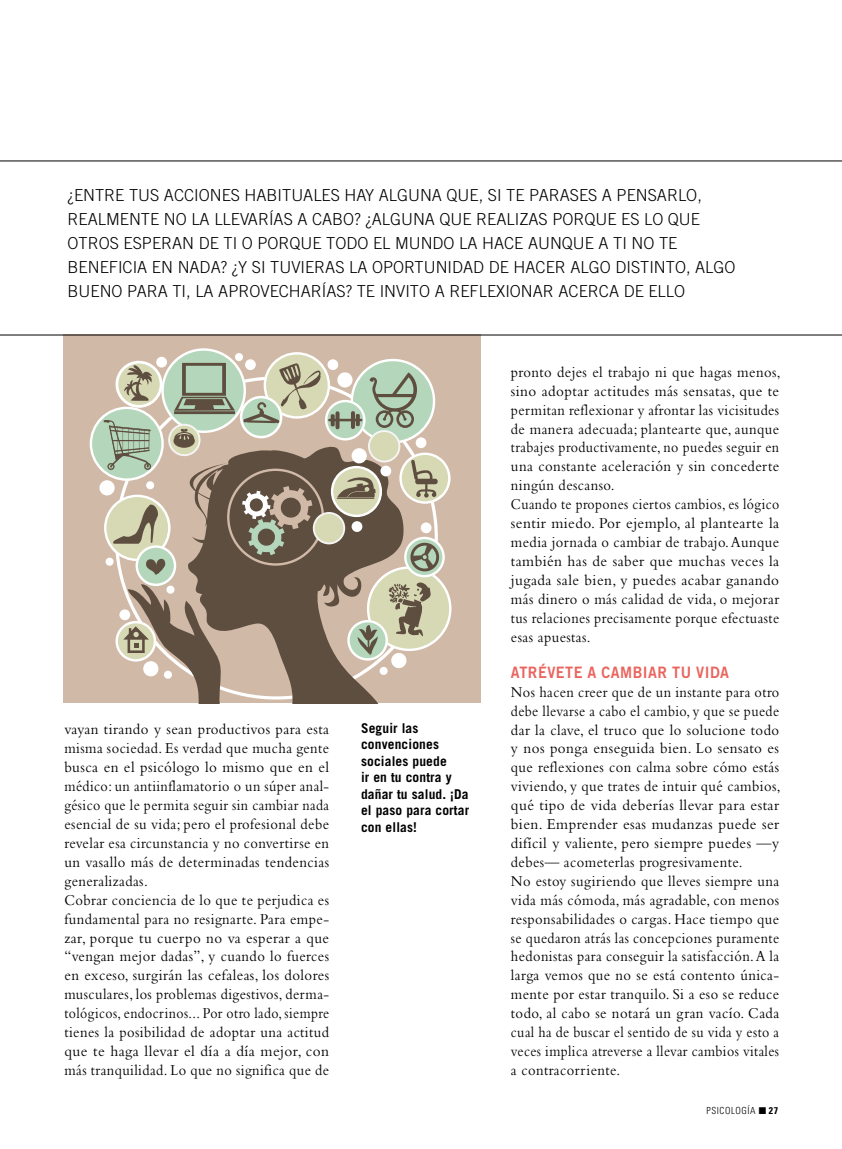
<style>
.page{position:relative;width:842px;height:1149px;background:#fff}
.page>*{position:absolute;margin:0;border:0;box-sizing:border-box;transform-origin:0 0}
.t1{font:300 16.5px/24px "Trade Gothic";color:#000}
.t2{font:15.75px/18.9px "Bembo";letter-spacing:.03em;color:#000;scale:.91 1}
.t3{font:15.75px/18.9px "Bembo";letter-spacing:.03em;color:#000;scale:.94 1}
.t4{font:15.75px/18.9px "Bembo";letter-spacing:.03em;color:#000;scale:.93 1}
.t5{font:15.75px "Trade Gothic Bold Two";letter-spacing:.03em;color:#ea645e;scale:.92 1}
.t6{font:700 13.5px/16.5px "Trade Gothic";letter-spacing:.01em;color:#000}
.t7{font:300 condensed 9.75px "Univers";letter-spacing:.06em;color:#000}
.s1{font-weight:700}
</style>
<div class="page">
<div style="left:63px;top:334px;width:417px;height:369px;background:#d1b9a7"></div>
<svg style="left:90px;top:348px;width:361px;height:355px"></svg>
<hr style="left:0;top:160px;width:842px;height:1px;background:#000">
<hr style="left:0;top:334px;width:842px;height:1px;background:#000">
<p class="t1" style="left:68px;top:183px;width:669px">¿ENTRE TUS ACCIONES HAB ITUALES HAY ALGUNA QUE, SI TE PARASES A PENSARLO, REALMENTE NO LA LLEVARÍAS A CABO? ¿ALGUNA QUE REALIZAS PORQUE ES LO QUE OTROS ESPERAN DE TI O PORQUE TODO EL MUNDO LA HACE AUNQUE A TI NO TE BENEFICIA EN NADA? ¿Y SI TUVIERAS LA OPORTUNIDAD DE HACER ALGO DISTINTO, ALGO B UENO PARA TI, LA APROVECHARÍAS? TE INVITO A REFLEXIONAR ACERCA DE ELLO</p>
<p class="t3" style="left:64px;top:719px;width:283px">vayan tirando y sean productivos para esta misma sociedad. Es verdad que mucha gente busca en el psicólogo lo mismo que en el médico: un antiinflamatorio o un súper anal&shy;gésico que le permita seguir sin cambiar nada esencial de su vida; pero el profesional debe revelar esa circunstancia y no convertirse en un vasallo más de determinadas tendencias generalizadas.<br>Cobrar conciencia de lo que te perjudica es fundamental para no resignarte. Para empe&shy;zar, porque tu cuerpo no va esperar a que “vengan mejor dadas”, y cuando lo fuerces en exceso, surgirán las cefaleas, los dolores musculares, los problemas digestivos, derma&shy;tológicos, endocrinos... Por otro lado, siempre tienes la posibilidad de adoptar una actitud que te haga llevar el día a día mejor, con más tranquilidad. Lo que no significa que de</p>
<p class="t6" style="left:361px;top:719px;width:110px">Seguir las convenciones sociales puede<br>ir en tu contra y dañar tu salud. ¡Da el paso para cortar con ellas!</p>
<p class="t4" style="left:511px;top:362px;width:292px">pronto dejes el trabajo ni que hagas menos, sino adoptar actitudes más sensatas, que te permitan reflexionar y afrontar las vicisitudes de manera adecuada; plantearte que, aunque trabajes productivamente, no puedes seguir en una constante aceleración y sin concederte ningún descanso.<br>Cuando te propones ciertos cambios, es lógico sentir miedo. Por ejemplo, al plantearte la media jornada o cambiar de trabajo. Aunque también has de saber que muchas veces la jugada sale bien, y puedes acabar ganando más dinero o más calidad de vida, o mejorar tus relaciones precisamente porque efectuaste esas apuestas.</p>
<p class="t5" style="left:511px;top:662px;width:238px">ATRÉVETE A CAMBIAR TU VIDA</p>
<p class="t2" style="left:511px;top:681px;width:298px">Nos hacen creer que de un instante para otro debe llevarse a cabo el cambio, y que se puede dar la clave, el truco que lo solucione todo y nos ponga enseguida bien. Lo sensato es que reflexiones con calma sobre cómo estás viviendo, y que trates de intuir qué cambios, qué tipo de vida deberías llevar para estar bien. Emprender esas mudanzas puede ser difícil y valiente, pero siempre puedes —y debes— acometerlas progresivamente.<br>No estoy sugiriendo que lleves siempre una vida más cómoda, más agradable, con menos responsabilidades o cargas. Hace tiempo que se quedaron atrás las concepciones puramente hedonistas para conseguir la satisfacción. A la larga vemos que no se está contento única&shy;mente por estar tranquilo. Si a eso se reduce todo, al cabo se notará un gran vacío. Cada cual ha de buscar el sentido de su vida y esto a veces implica atreverse a llevar cambios vitales a contracorriente.</p>
<p class="t7" style="left:706px;top:1104px;width:73px">PSICOLOGÍA ■ <span class="s1">27</span></p>
</div>
